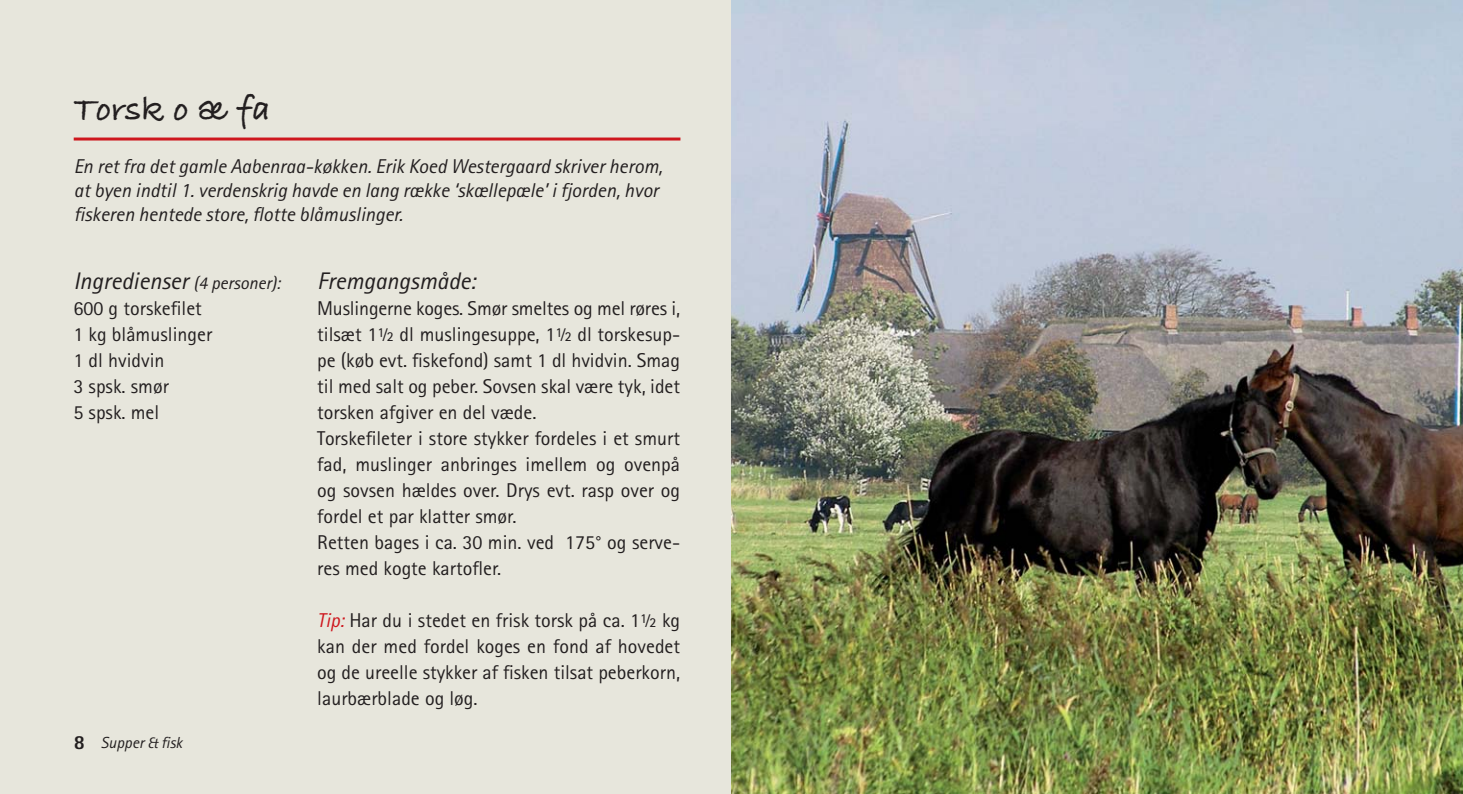
<style>
.page{position:relative;width:1463px;height:794px;background:#e7e6dc}
.page>*{position:absolute;margin:0;border:0;box-sizing:border-box;transform-origin:0 0}
.t1{font:36px "Bradley Hand ITCTT Bold";color:#231f20}
.t2{font:italic 24px "Rotis Sans Serif";color:#231f20}
.t3{font:20px/26px "Rotis Sans Serif";color:#231f20}
.t4{font:italic 20px/24px "Rotis Sans Serif";color:#231f20}
.t5{font:italic 16px "Rotis Sans Serif";color:#231f20}
.s1{font-size:18px}
.s2{font-weight:800;font-style:normal;font-size:20px}
.s3{font-style:italic;color:#ce171e}
</style>
<div class="page">
<hr style="left:74px;top:137px;width:606px;height:3px;background:#ce171e">
<img style="left:731px;top:0;width:732px;height:794px">
<h1 class="t1" style="left:74px;top:95px;width:198px">Torsk o æ fa</h1>
<p class="t4" style="left:74px;top:156px;width:590px">En ret fra det gamle Aabenraa-køkken. Erik Koed Westergaard skriver herom, at byen indtil 1. verdenskrig havde en lang række ‘skællepæle’ i fjorden, hvor fiskeren hentede store, flotte blåmuslinger.</p>
<p class="t2" style="left:73px;top:272px;width:208px">Ingredienser <span class="s1">(4 personer):</span></p>
<p class="t3" style="left:73px;top:297px;width:140px">600 g torskefilet<br>1 kg blåmuslinger<br>1 dl hvidvin<br>3 spsk. smør<br>5 spsk. mel</p>
<p class="t5" style="left:74px;top:737px;width:110px"><span class="s2">8</span> Supper &amp; fisk</p>
<p class="t2" style="left:317px;top:272px;width:160px">Fremgangsmåde:</p>
<p class="t3" style="left:317px;top:297px;width:364px">Muslingerne koges. Smør smeltes og mel røres i, tilsæt 1½ dl muslingesuppe, 1½ dl torskesup&shy;pe (køb evt. fiskefond) samt 1 dl hvidvin. Smag til med salt og peber. Sovsen skal være tyk, idet torsken afgiver en del væde.<br>Torskefileter i store stykker fordeles i et smurt fad, muslinger anbringes imellem og ovenpå og sovsen hældes over. Drys evt. rasp over og fordel et par klatter smør.<br>Retten bages i ca. 30 min. ved 175° og serve&shy;res med kogte kartofler.</p>
<p class="t3" style="left:317px;top:609px;width:364px;text-align:justify"><span class="s3">Tip:</span> Har du i stedet en frisk torsk på ca. 1½ kg kan der med fordel koges en fond af hovedet og de ureelle stykker af fisken tilsat peberkorn, laurbærblade og løg.</p>
</div>
